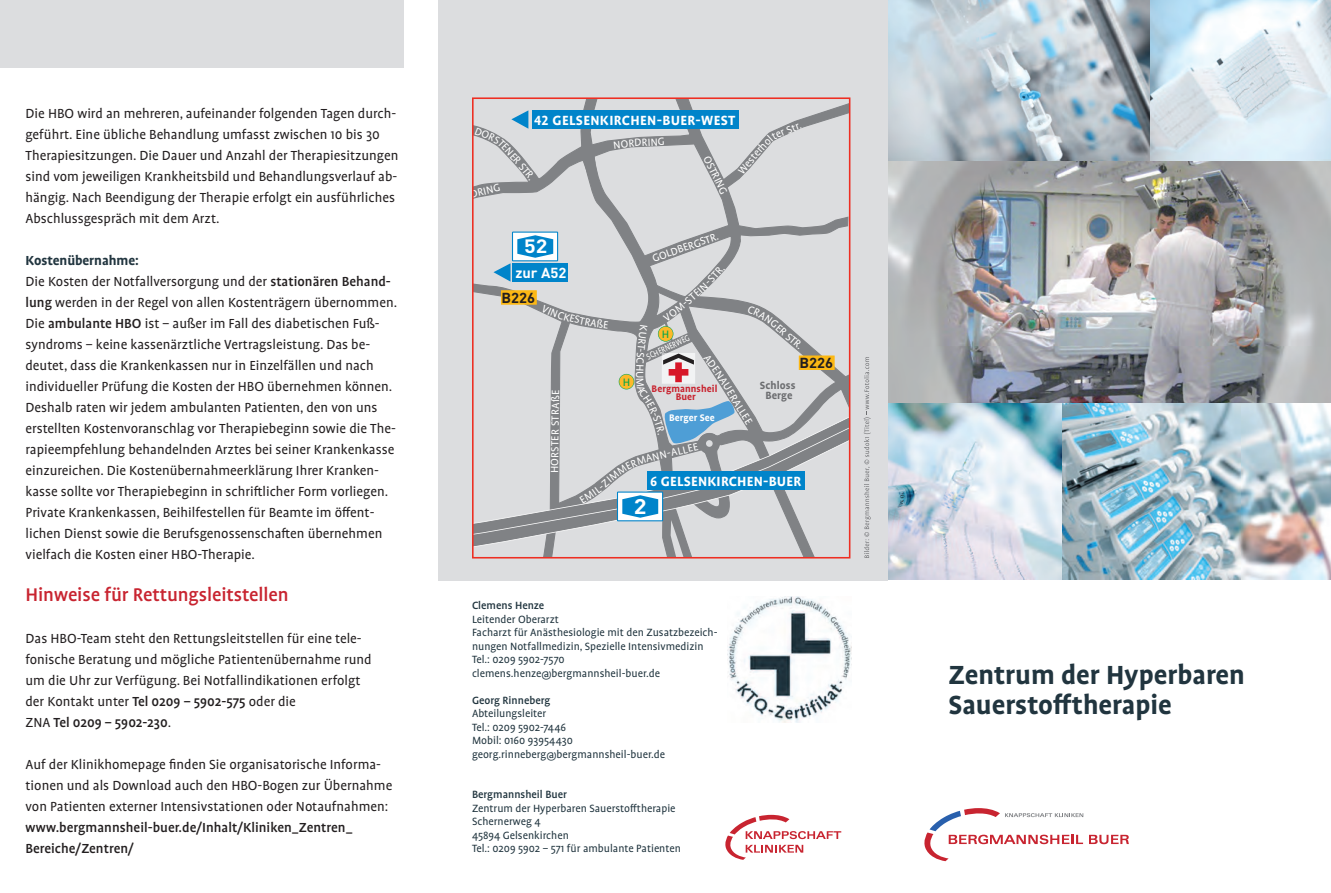
<style>
.page{position:relative;width:1331px;height:893px;background:#fff}
.page>*{position:absolute;margin:0;border:0;box-sizing:border-box;transform-origin:0 0}
.t1{font:700 30px/30px "Profile OT";color:#21353f}
.t2{font:500 21px "Profile OT";letter-spacing:-.005em;color:#c82430}
.t3{font:700 21px "DIN";color:#fff;scale:1.12 1}
.t4{font:700 19.05px "DIN";color:#fff;scale:1.12 1}
.t5{font:700 15.3px "Profile OT";letter-spacing:.015em;color:#fff}
.t6{font:15px/21px "Profile OT";color:#231f20}
.t7{font:500 15px/21px "Profile OT";color:#231f20}
.t8{font:700 14.4px "DIN";color:#231f20}
.t9{font:700 14.4px "DIN";color:#fff}
.t10{font:12.3px "Profile OT";color:#00a54f}
.t11{font:12px/13.5px "Profile OT";color:#21353f}
.t12{font:500 12px "Profile OT";color:#21353f}
.t13{font:12px "Profile OT";color:#fff}
.t14{font:700 12px/9.8px "Profile OT";letter-spacing:.005em;color:#6c6d70;text-align:center}
.t15{font:700 10.95px/8.7px "Profile OT";letter-spacing:.005em;color:#c82430;text-align:center}
.t16{font:700 10.95px "Profile OT";letter-spacing:.005em;color:#fff}
.t17{font:9.75px "Profile OT";color:#fff;scale:.82 1}
.s1{font-weight:700;color:#21353f}
.s2{font-weight:500}
</style>
<div class="page">
<img style="left:887px;top:0;width:264px;height:162px">
<img style="left:1151px;top:0;width:180px;height:162px">
<img style="left:1061px;top:403px;width:270px;height:177px">
<img style="left:887px;top:403px;width:174px;height:177px">
<img style="left:887px;top:162px;width:444px;height:241px">
<div style="left:438px;top:0;width:449px;height:101px;background:#dcdddf"></div>
<div style="left:438px;top:97px;width:449px;height:483px;background:#dcdddf"></div>
<div style="left:0;top:0;width:404px;height:68px;background:#dcdddf"></div>
<img style="left:727px;top:597px;width:124px;height:126px">
<svg style="left:725px;top:815px;width:116px;height:45px"></svg>
<svg style="left:475px;top:445px;width:365px;height:108px"></svg>
<svg style="left:671px;top:520px;width:31px;height:35px"></svg>
<div style="left:647px;top:471px;width:158px;height:19px;background:#0084ca"></div>
<div style="left:699px;top:433px;width:21px;height:21px;background:#808285;border-radius:50%"></div>
<div style="left:706px;top:440px;width:7px;height:7px;background:#dcdddf;border-radius:50%"></div>
<div style="left:472px;top:97px;width:378px;height:461px;border:2px solid #ee2e22"></div>
<svg style="left:924px;top:808px;width:159px;height:53px"></svg>
<svg style="left:1089px;top:835px;width:40px;height:9px"></svg>
<svg style="left:864px;top:511px;width:7px;height:47px"></svg>
<svg style="left:864px;top:357px;width:5px;height:58px"></svg>
<svg style="left:580px;top:452px;width:83px;height:69px"></svg>
<svg style="left:474px;top:99px;width:375px;height:346px"></svg>
<p class="t6" style="left:26px;top:104px;width:374px">Die HBO wird an mehreren, aufeinander folgenden Tagen durch - geführt. Eine übliche Behandlung umfasst zwischen 10 bis 30<br>Therapiesitzungen. Die Dauer und Anzahl der Therapiesitzungen sind vom jeweiligen Krankheitsbild und Behandlungsverlauf ab&shy;hängig. Nach Beendigung der Therapie erfolgt ein ausführliches Abschlussgespräch mit dem Arzt.</p>
<p class="t6" style="left:26px;top:251px;width:373px"><span class="s1">Kostenübernahme:<br></span>Die Kosten der Notfallversorgung und der <span class="s2">stationären Behand&shy;lung</span> werden in der Regel von allen Kostenträgern übernommen.<br>Die <span class="s2">ambulante HBO</span> ist – außer im Fall des diabetischen Fuß - syndroms – keine kassenärztliche Vertragsleistung. Das be&shy;deutet, dass die Krankenkassen nur in Einzelfällen und nach individueller Prüfung die Kosten der HBO übernehmen können.<br>Deshalb raten wir jedem ambulanten Patienten, den von uns erstellten Kostenvoranschlag vor Therapiebeginn sowie die The - rapieempfehlung behandelnden Arztes bei seiner Krankenkasse einzureichen. Die Kostenübernahmeerklärung Ihrer Kranken - kasse sollte vor Therapiebeginn in schriftlicher Form vorliegen.<br>Private Krankenkassen, Beihilfestellen für Beamte im öffent - lichen Dienst sowie die Berufsgenossenschaften übernehmen vielfach die Kosten einer HBO-Therapie.</p>
<h2 class="t2" style="left:26px;top:584px;width:265px">Hinweise für Rettungsleitstellen</h2>
<p class="t6" style="left:26px;top:629px;width:348px">Das HBO-Team steht den Rettungsleitstellen für eine tele&shy;fo ni sche Beratung und mögliche Patientenübernahme rund um die Uhr zur Verfügung. Bei Notfallindikationen erfolgt der Kontakt unter <span class="s2">Tel 0209 – 5902-575</span> oder die<br>ZNA <span class="s2">Tel 0209 – 5902-230</span>.</p>
<p class="t6" style="left:26px;top:755px;width:368px">Auf der Klinikhomepage finden Sie organisatorische Infor ma - tionen und als Download auch den HBO-Bogen zur Übernahme von Patienten externer Intensivstationen oder Notaufnahmen:</p>
<p class="t7" style="left:26px;top:818px;width:329px">www.bergmannsheil-buer.de/Inhalt/Kliniken_Zentren_<br>Bereiche/Zentren/</p>
<p class="t5" style="left:534px;top:110px;width:203px">42 GELSENKIRCHEN-BUER-WEST</p>
<p class="t13" style="left:469px;top:187px;width:32px;rotate:-14deg">DRING</p>
<p class="t4" style="left:524px;top:240px;width:22px">52</p>
<p class="t9" style="left:515px;top:267px;width:53px">zur A52</p>
<p class="t13" style="left:719px;top:165px;width:23px;rotate:64deg">TRIN</p>
<p class="t13" style="left:650px;top:251px;width:71px;rotate:-19deg">GOLDBERGSTR.</p>
<p class="t8" style="left:501px;top:292px;width:35px">B226</p>
<p class="t13" style="left:547px;top:473px;width:85px;rotate:-89deg">HORSTER STRAßE</p>
<p class="t10" style="left:662px;top:327px;width:9px">H</p>
<p class="t17" style="left:644px;top:352px;width:58px;rotate:-25deg">SCH RNERWEG</p>
<p class="t8" style="left:799px;top:358px;width:35px">B226</p>
<p class="t13" style="left:647px;top:371px;width:9px;rotate:90deg">U</p>
<p class="t10" style="left:623px;top:374px;width:9px">H</p>
<p class="t15" style="left:652px;top:384px;width:67px">Bergmannsheil<br>Buer</p>
<p class="t14" style="left:760px;top:380px;width:37px">Schloss<br>Berge</p>
<p class="t16" style="left:669px;top:411px;width:47px">Berger See</p>
<p class="t13" style="left:658px;top:448px;width:41px;rotate:-13deg">N-ALLEE</p>
<p class="t5" style="left:650px;top:472px;width:153px">6 GELSENKIRCHEN-BUER</p>
<h2 class="t3" style="left:634px;top:499px;width:13px">2</h2>
<p class="t12" style="left:472px;top:599px;width:74px">Clemens Henze</p>
<p class="t11" style="left:472px;top:613px;width:247px">Leitender Oberarzt<br>Facharzt für Anästhesiologie mit den Zusatzbezeich&shy;nungen Notfallmedizin, Spezielle Intensivmedizin Tel.: 0209 5902-7570 clemens.henze@bergmannsheil-buer.de</p>
<p class="t12" style="left:472px;top:694px;width:80px">Georg Rinneberg</p>
<p class="t11" style="left:472px;top:707px;width:195px">Abteilungsleiter<br>Tel.: 0209 5902-7446<br>Mobil: 0160 93954430 georg.rinneberg@bergmannsheil-buer.de</p>
<p class="t12" style="left:472px;top:788px;width:96px">Bergmannsheil Buer</p>
<p class="t11" style="left:472px;top:802px;width:210px">Zentrum der Hyperbaren Sauerstofftherapie<br>Schernerweg 4<br>45894 Gelsenkirchen<br>Tel.: 0209 5902 – 571 für ambulante Patienten</p>
<h1 class="t1" style="left:948px;top:662px;width:298px">Zentrum der Hyperbaren<br>Sauerstofftherapie</h1>
</div>
